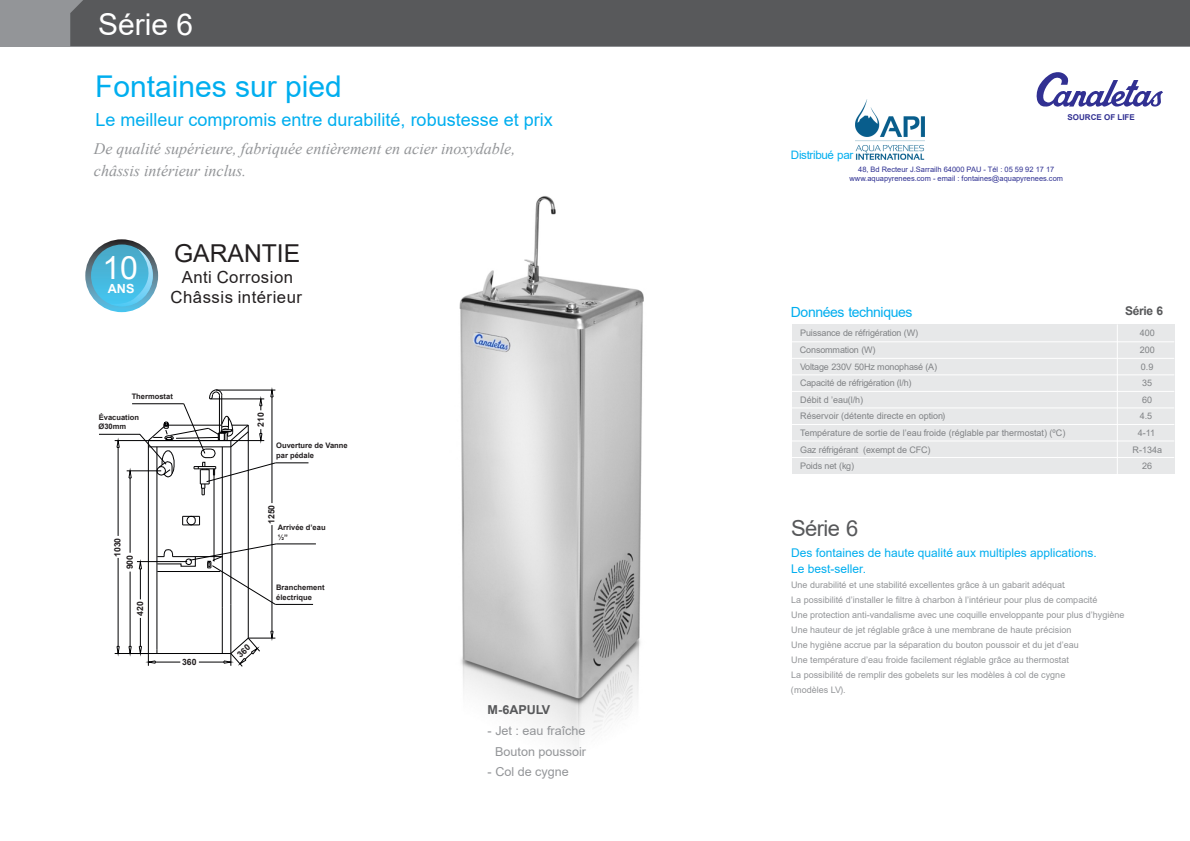
<style>
.page{position:relative;width:1190px;height:841px;background:#fff}
.page>*{position:absolute;margin:0;border:0;box-sizing:border-box;transform-origin:0 0}
.t1{font:32.1px "Arial";color:#fff}
.t2{font:30px "Arial";color:#00aeef}
.t3{font:30px "Arial";color:#fff}
.t4{font:24.7px "Arial";color:#231f20}
.t5{font:22px "Arial";letter-spacing:-.03em;color:#57585a}
.t6{font:18px "Arial";color:#00aeef}
.t7{font:16.7px/20.2px "Arial";letter-spacing:.03em;color:#231f20;text-align:center}
.t8{font:italic 16px/22px "Times New Roman";color:#939598}
.t9{font:14px "Arial";letter-spacing:-.03em;color:#00aeef}
.t10{font:700 12.6px "Arial";color:#fff}
.t11{font:12.3px "Arial";color:#939598}
.t12{font:700 12.3px "Arial";color:#57585a}
.t13{font:12px/15.7px "Arial";color:#00aeef}
.t14{font:700 12px "Arial";letter-spacing:-.03em;color:#57585a}
.t15{font:11.6px "Arial";letter-spacing:-.03em;color:#00aeef}
.t16{font:9px/15px "Arial";color:#939598}
.t17{font:9px "Arial";letter-spacing:-.015em;color:#808285}
.t18{font:700 8.6px/12.4px "Arial";color:#231f20}
.t19{font:700 8px "Arial";color:#313092}
.t20{font:700 7.6px/9.7px "Arial";color:#231f20}
.t21{font:7.5px/8.7px "Arial";color:#2e3092;text-align:center}
</style>
<div class="page">
<div style="left:0;top:0;width:1190px;height:46px;background:#939598"></div>
<div style="left:70px;top:0;width:1120px;height:46px;background:#58595b"></div>
<svg style="left:1036px;top:72px;width:127px;height:35px"></svg>
<div style="left:792px;top:324px;width:382px;height:150px;background:#e7e8e9"></div>
<hr style="left:792px;top:342px;width:382px;height:1px;background:#fff">
<hr style="left:792px;top:358px;width:382px;height:1px;background:#fff">
<hr style="left:792px;top:375px;width:382px;height:1px;background:#fff">
<hr style="left:792px;top:391px;width:382px;height:1px;background:#fff">
<hr style="left:792px;top:408px;width:382px;height:1px;background:#fff">
<hr style="left:792px;top:424px;width:382px;height:1px;background:#fff">
<hr style="left:792px;top:441px;width:382px;height:1px;background:#fff">
<hr style="left:792px;top:457px;width:382px;height:1px;background:#fff">
<hr style="left:1117px;top:324px;width:1px;height:150px;background:#fff">
<img style="left:459px;top:196px;width:185px;height:552px">
<svg style="left:85px;top:239px;width:73px;height:73px"></svg>
<div style="left:91px;top:245px;width:62px;height:61px;background:linear-gradient(to bottom,#4ba6c4,#44c6f2);border-radius:31px"></div>
<svg style="left:109px;top:249px;width:47px;height:57px;background:#5ab8d8"></svg>
<hr style="left:276px;top:463px;width:32px;height:1px;background:#000002">
<hr style="left:248px;top:425px;width:1px;height:213px;background:#000002">
<hr style="left:222px;top:447px;width:1px;height:161px;background:#000002">
<hr style="left:222px;top:608px;width:1px;height:46px;background:#000002">
<hr style="left:231px;top:605px;width:1px;height:49px;background:#000002">
<hr style="left:148px;top:441px;width:1px;height:213px;background:#000002">
<hr style="left:157px;top:447px;width:1px;height:203px;background:#000002">
<hr style="left:148px;top:653px;width:83px;height:1px;background:#000002">
<hr style="left:115px;top:653px;width:33px;height:1px;background:#000002">
<hr style="left:118px;top:558px;width:1px;height:88px;background:#000002">
<svg style="left:117px;top:646px;width:2px;height:7px"></svg>
<hr style="left:130px;top:572px;width:1px;height:74px;background:#000002">
<svg style="left:128px;top:618px;width:52px;height:48px"></svg>
<hr style="left:272px;top:525px;width:1px;height:106px;background:#000002">
<hr style="left:276px;top:544px;width:40px;height:1px;background:#000002">
<hr style="left:275px;top:604px;width:38px;height:1px;background:#000002">
<svg style="left:99px;top:389px;width:177px;height:216px"></svg>
<img style="left:856px;top:100px;width:68px;height:60px">
<svg style="left:199px;top:631px;width:76px;height:36px"></svg>
<h2 class="t3" style="left:98px;top:4px;width:97px">Série 6</h2>
<h2 class="t2" style="left:95px;top:66px;width:248px">Fontaines sur pied</h2>
<h3 class="t6" style="left:96px;top:108px;width:459px">Le meilleur compromis entre durabilité, robustesse et prix</h3>
<h3 class="t8" style="left:94px;top:137px;width:423px">De qualité supérieure, fabriquée entièrement en acier inoxydable, châssis intérieur inclus.</h3>
<h1 class="t1" style="left:102px;top:246px;width:37px">10</h1>
<h3 class="t10" style="left:108px;top:280px;width:28px">ANS</h3>
<h3 class="t4" style="left:174px;top:237px;width:128px">GARANTIE</h3>
<h3 class="t7" style="left:171px;top:267px;width:133px">Anti Corrosion<br>Châssis intérieur</h3>
<p class="t20" style="left:132px;top:391px;width:43px">Thermostat</p>
<p class="t20" style="left:99px;top:412px;width:42px">Évacuation<br>Ø30mm</p>
<p class="t18" style="left:111px;top:569px;width:33px;text-indent:12px;rotate:-90deg">1030<br>900</p>
<p class="t18" style="left:134px;top:616px;width:16px;rotate:-90deg">420</p>
<p class="t18" style="left:182px;top:655px;width:16px">360</p>
<p class="t18" style="left:255px;top:427px;width:16px;rotate:-90deg">210</p>
<p class="t20" style="left:276px;top:441px;width:73px">Ouverture de Vanne par pédale</p>
<p class="t18" style="left:265px;top:524px;width:21px;rotate:-90deg">1250</p>
<p class="t20" style="left:278px;top:522px;width:49px">Arrivée d’eau ½”</p>
<p class="t20" style="left:276px;top:583px;width:50px">Branchement électrique</p>
<h3 class="t12" style="left:488px;top:701px;width:64px">M-6APULV</h3>
<h3 class="t11" style="left:488px;top:722px;width:99px">- Jet : eau fraîche</h3>
<h3 class="t11" style="left:488px;top:763px;width:83px">- Col de cygne</h3>
<h3 class="t11" style="left:487px;top:743px;width:100px">- Bouton poussoir</h3>
<p class="t19" style="left:1068px;top:112px;width:69px">SOURCE OF LIFE</p>
<p class="t15" style="left:791px;top:147px;width:64px">Distribué par</p>
<p class="t21" style="left:850px;top:165px;width:215px">48, Bd Recteur J.Sarrailh 64000 PAU - Tél : 05 59 92 17 17 www.aquapyrenees.com - email : fontaines@aquapyrenees.com</p>
<h3 class="t14" style="left:1125px;top:303px;width:39px">Série 6</h3>
<h3 class="t9" style="left:791px;top:302px;width:123px">Données techniques</h3>
<p class="t17" style="left:800px;top:327px;width:119px">Puissance de réfrigération (W)</p>
<p class="t17" style="left:1140px;top:327px;width:17px">400</p>
<p class="t17" style="left:800px;top:344px;width:77px">Consommation (W)</p>
<p class="t17" style="left:1140px;top:344px;width:17px">200</p>
<p class="t17" style="left:800px;top:360px;width:138px">Voltage 230V 50Hz monophasé (A)</p>
<p class="t17" style="left:1141px;top:360px;width:14px">0.9</p>
<p class="t17" style="left:800px;top:377px;width:113px">Capacité de réfrigération (l/h)</p>
<p class="t17" style="left:1142px;top:377px;width:12px">35</p>
<p class="t17" style="left:800px;top:393px;width:65px">Débit d ’eau(l/h)</p>
<p class="t17" style="left:1142px;top:393px;width:12px">60</p>
<p class="t17" style="left:800px;top:410px;width:146px">Réservoir (détente directe en option)</p>
<p class="t17" style="left:1140px;top:410px;width:14px">4.5</p>
<p class="t17" style="left:800px;top:427px;width:267px">Température de sortie de l’eau froide (réglable par thermostat) (ºC)</p>
<p class="t17" style="left:1138px;top:427px;width:19px">4-11</p>
<p class="t17" style="left:800px;top:443px;width:132px">Gaz réfrigérant (exempt de CFC)</p>
<p class="t17" style="left:1133px;top:443px;width:31px">R-134a</p>
<p class="t17" style="left:800px;top:460px;width:55px">Poids net (kg)</p>
<p class="t17" style="left:1142px;top:460px;width:12px">26</p>
<h3 class="t5" style="left:791px;top:513px;width:69px">Série 6</h3>
<h3 class="t13" style="left:791px;top:545px;width:307px">Des fontaines de haute qualité aux multiples applications.<br>Le best-seller.</h3>
<p class="t16" style="left:791px;top:577px;width:335px">Une durabilité et une stabilité excellentes grâce à un gabarit adéquat.<br>La possibilité d’installer le filtre à charbon à l’intérieur pour plus de compacité<br>Une protection anti-vandalisme avec une coquille enveloppante pour plus d’hygiène Une hauteur de jet réglable grâce à une membrane de haute précision<br>Une hygiène accrue par la séparation du bouton poussoir et du jet d’eau<br>Une température d’eau froide facilement réglable grâce au thermostat<br>La possibilité de remplir des gobelets sur les modèles à col de cygne<br>(modèles LV).</p>
</div>
